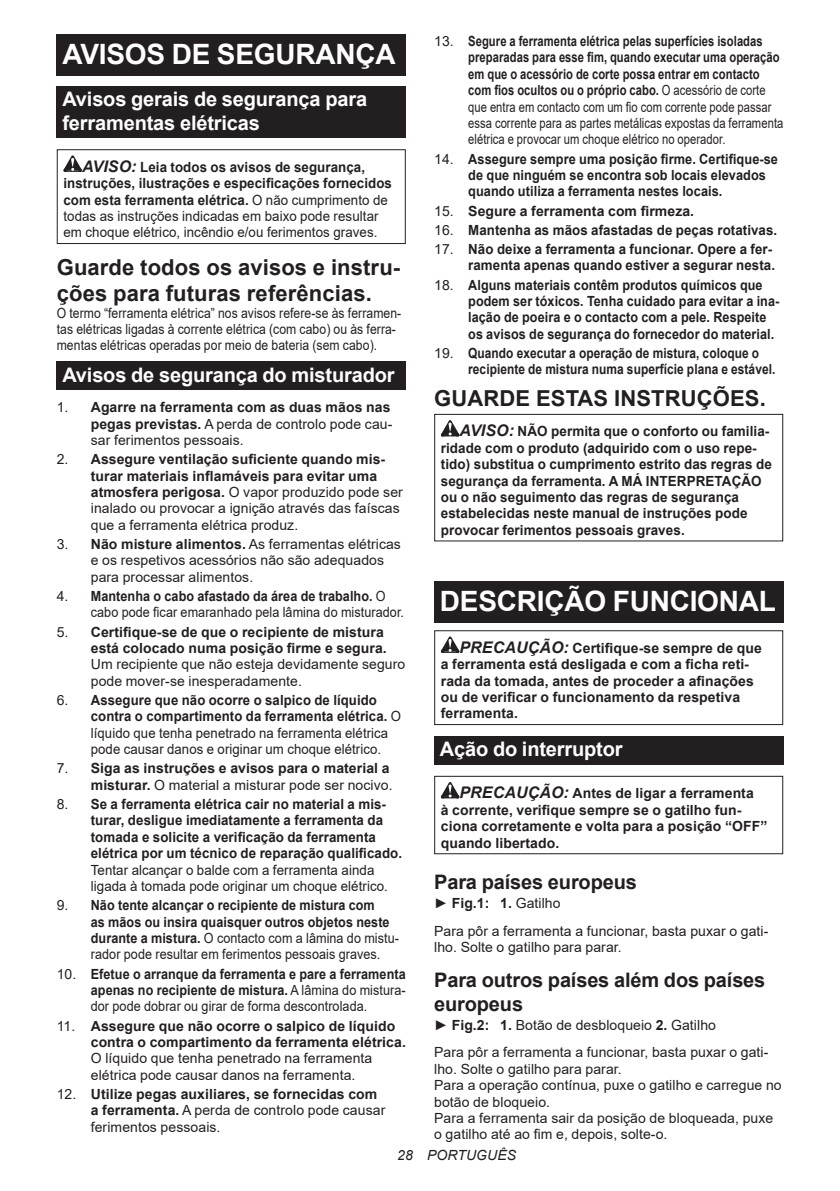
<style>
.page{position:relative;width:840px;height:1191px;background:#fff}
.page>*{position:absolute;margin:0;border:0;box-sizing:border-box;transform-origin:0 0}
.t1{font:700 28px "Arial";letter-spacing:-.01em;color:#fff}
.t2{font:700 22px/25.8px "Arial";letter-spacing:.005em;color:#231f20}
.t3{font:700 20px/23.4px "Arial";letter-spacing:-.01em;color:#fff}
.t4{font:700 20px/23.4px "Arial";letter-spacing:-.01em;color:#231f20}
.t5{font:14px/16.4px "Arial";letter-spacing:.005em;color:#231f20}
.t6{font:700 14px/16.4px "Arial";letter-spacing:.005em;color:#231f20}
.t7{font:700 14px/16.4px "Arial";letter-spacing:.005em;color:#231f20;scale:.9 1}
.t8{font:700 14px/16.4px "Arial";letter-spacing:.005em;color:#231f20;scale:.8 1}
.t9{font:14px/16.4px "Arial";letter-spacing:.005em;color:#231f20;scale:.95 1}
.t10{font:700 14px/16.4px "Arial";letter-spacing:.005em;color:#231f20;scale:.95 1}
.t11{font:700 14px/16.4px "Arial";letter-spacing:.005em;color:#231f20;scale:.96 1}
.t12{font:14px/16.4px "Arial";letter-spacing:.005em;color:#231f20;scale:.87 1}
.t13{font:700 14px/16.4px "Arial";letter-spacing:.005em;color:#231f20;scale:.91 1}
.t14{font:700 14px/16.4px "Arial";letter-spacing:.005em;color:#231f20;scale:.85 1}
.t15{font:italic 14px "Arial";letter-spacing:.005em;color:#231f20}
.s1{font-weight:700;font-style:italic;font-size:16px}
.s2{font-weight:700}
.s3{font-weight:400}
.s4{font-style:italic;font-size:16px}
</style>
<div class="page">
<div style="left:57px;top:34px;width:348px;height:41px;background:#231f20"></div>
<div style="left:57px;top:86px;width:348px;height:52px;background:#231f20"></div>
<svg style="left:63px;top:155px;width:19px;height:17px"></svg>
<div style="left:57px;top:149px;width:348px;height:95px;border:1px solid #231f20"></div>
<div style="left:57px;top:362px;width:348px;height:28px;background:#231f20"></div>
<svg style="left:440px;top:420px;width:19px;height:16px"></svg>
<div style="left:434px;top:414px;width:348px;height:127px;border:1px solid #231f20"></div>
<div style="left:434px;top:581px;width:348px;height:41px;background:#231f20"></div>
<svg style="left:440px;top:636px;width:19px;height:17px"></svg>
<div style="left:434px;top:630px;width:348px;height:95px;border:1px solid #231f20"></div>
<div style="left:434px;top:736px;width:348px;height:29px;background:#231f20"></div>
<svg style="left:440px;top:782px;width:19px;height:16px"></svg>
<div style="left:434px;top:776px;width:348px;height:78px;border:1px solid #231f20"></div>
<h1 class="t1" style="left:62px;top:34px;width:334px">AVISOS DE SEGURANÇA</h1>
<h3 class="t3" style="left:62px;top:88px;width:306px">Avisos gerais de segurança para ferramentas elétricas</h3>
<p class="t9" style="left:63px;top:159px;width:347px;text-indent:19px"><span class="s1">AVISO:</span> <span class="s2">Leia todos os avisos de segurança, instruções, ilustrações e especificações fornecidos com esta ferramenta elétrica.</span> O não cumprimento de todas as instruções indicadas em baixo pode resultar em choque elétrico, incêndio e/ou ferimentos graves.</p>
<h2 class="t2" style="left:57px;top:255px;width:345px">Guarde todos os avisos e instru&shy;ções para futuras referências.</h2>
<p class="t12" style="left:57px;top:304px;width:397px">O termo “ferramenta elétrica” nos avisos refere-se às ferramen&shy;tas elétricas ligadas à corrente elétrica (com cabo) ou às ferra&shy;mentas elétricas operadas por meio de bateria (sem cabo).</p>
<h3 class="t3" style="left:62px;top:363px;width:333px">Avisos de segurança do misturador</h3>
<p class="t6" style="left:91px;top:399px;width:303px;text-indent:-34px"><span class="s3">1.</span> Agarre na ferramenta com as duas mãos nas pegas previstas. <span class="s3">A perda de controlo pode cau&shy;sar ferimentos pessoais.</span></p>
<p class="t5" style="left:91px;top:451px;width:313px;text-indent:-34px">2. <span class="s2">Assegure ventilação suficiente quando mis&shy;turar materiais inflamáveis para evitar uma atmosfera perigosa.</span> O vapor produzido pode ser inalado ou provocar a ignição através das faíscas que a ferramenta elétrica produz.</p>
<p class="t5" style="left:91px;top:536px;width:311px;text-indent:-34px">3. <span class="s2">Não misture alimentos.</span> As ferramentas elétricas e os respetivos acessórios não são adequados para processar alimentos.</p>
<p class="t5" style="left:91px;top:588px;width:314px;text-indent:-34px">4. <span class="s2">Mantenha o cabo afastado da área de trabalho.</span> O cabo pode ficar emaranhado pela lâmina do misturador.</p>
<p class="t6" style="left:57px;top:623px;width:331px;text-align:right"><span class="s3">5.</span> Certifique-se de que o recipiente de mistura está colocado numa posição firme e segura.</p>
<p class="t5" style="left:91px;top:656px;width:316px">Um recipiente que não esteja devidamente seguro pode mover-se inesperadamente.</p>
<p class="t5" style="left:91px;top:692px;width:311px;text-indent:-34px">6. <span class="s2">Assegure que não ocorre o salpico de líquido contra o compartimento da ferramenta elétrica.</span> O líquido que tenha penetrado na ferramenta elétrica pode causar danos e originar um choque elétrico.</p>
<p class="t6" style="left:57px;top:760px;width:337px;text-align:right"><span class="s3">7.</span> Siga as instruções e avisos para o material a misturar. <span class="s3">O material a misturar pode ser nocivo.</span></p>
<p class="t10" style="left:91px;top:796px;width:329px;text-indent:-34px"><span class="s3">8.</span> Se a ferramenta elétrica cair no material a mis&shy;turar, desligue imediatamente a ferramenta da tomada e solicite a verificação da ferramenta elétrica por um técnico de reparação qualificado.</p>
<p class="t9" style="left:91px;top:861px;width:314px">Tentar alcançar o balde com a ferramenta ainda ligada à tomada pode originar um choque elétrico.</p>
<p class="t7" style="left:91px;top:897px;width:344px;text-indent:-34px"><span class="s3">9.</span> Não tente alcançar o recipiente de mistura com<br>as mãos ou insira quaisquer outros objetos neste durante a mistura. <span class="s3">O contacto com a lâmina do mistu&shy;rador pode resultar em ferimentos pessoais graves.</span></p>
<p class="t7" style="left:91px;top:965px;width:351px;text-align:justify;text-indent:-34px"><span class="s3">10.</span> Efetue o arranque da ferramenta e pare a ferramenta apenas no recipiente de mistura. <span class="s3">A lâmina do mistura&shy;dor pode dobrar ou girar de forma descontrolada.</span></p>
<p class="t6" style="left:91px;top:1017px;width:316px;text-indent:-34px"><span class="s3">11.</span> Assegure que não ocorre o salpico de líquido contra o compartimento da ferramenta elétrica.</p>
<p class="t5" style="left:91px;top:1050px;width:283px">O líquido que tenha penetrado na ferramenta elétrica pode causar danos na ferramenta.</p>
<p class="t6" style="left:91px;top:1086px;width:296px;text-indent:-34px"><span class="s3">12.</span> Utilize pegas auxiliares, se fornecidas com a ferramenta. <span class="s3">A perda de controlo pode causar ferimentos pessoais.</span></p>
<p class="t8" style="left:468px;top:33px;width:395px;text-indent:-34px"><span class="s3">13.</span> Segure a ferramenta elétrica pelas superfícies isoladas preparadas para esse fim, quando executar uma operação em que o acessório de corte possa entrar em contacto com fios ocultos ou o próprio cabo. <span class="s3">O acessório de corte que entra em contacto com um fio com corrente pode passar essa corrente para as partes metálicas expostas da ferramenta elétrica e provocar um choque elétrico no operador.</span></p>
<p class="t13" style="left:468px;top:151px;width:342px;text-indent:-34px"><span class="s3">14.</span> Assegure sempre uma posição firme. Certifique-se de que ninguém se encontra sob locais elevados quando utiliza a ferramenta nestes locais.</p>
<p class="t6" style="left:434px;top:203px;width:261px"><span class="s3">15.</span> Segure a ferramenta com firmeza.</p>
<p class="t10" style="left:434px;top:222px;width:362px"><span class="s3">16.</span> Mantenha as mãos afastadas de peças rotativas.</p>
<p class="t10" style="left:434px;top:241px;width:360px;text-align:right"><span class="s3">17.</span> Não deixe a ferramenta a funcionar. Opere a fer&shy;ramenta apenas quando estiver a segurar nesta.</p>
<p class="t7" style="left:468px;top:277px;width:347px;text-indent:-34px"><span class="s3">18.</span> Alguns materiais contêm produtos químicos que podem ser tóxicos. Tenha cuidado para evitar a ina&shy;lação de poeira e o contacto com a pele. Respeite os avisos de segurança do fornecedor do material.</p>
<p class="t14" style="left:468px;top:345px;width:362px;text-indent:-34px"><span class="s3">19.</span> Quando executar a operação de mistura, coloque o recipiente de mistura numa superfície plana e estável.</p>
<h2 class="t2" style="left:434px;top:385px;width:333px">GUARDE ESTAS INSTRUÇÕES.</h2>
<p class="t11" style="left:440px;top:423px;width:346px;text-indent:19px"><span class="s4">AVISO:</span> NÃO permita que o conforto ou familia&shy;ridade com o produto (adquirido com o uso repe&shy;tido) substitua o cumprimento estrito das regras de segurança da ferramenta. A MÁ INTERPRETAÇÃO ou o não seguimento das regras de segurança estabelecidas neste manual de instruções pode provocar ferimentos pessoais graves.</p>
<h1 class="t1" style="left:439px;top:581px;width:337px">DESCRIÇÃO FUNCIONAL</h1>
<p class="t6" style="left:440px;top:640px;width:322px;text-indent:19px"><span class="s4">PRECAUÇÃO:</span> Certifique-se sempre de que a ferramenta está desligada e com a ficha reti&shy;rada da tomada, antes de proceder a afinações ou de verificar o funcionamento da respetiva ferramenta.</p>
<h3 class="t3" style="left:439px;top:738px;width:184px">Ação do interruptor</h3>
<p class="t6" style="left:440px;top:785px;width:328px;text-indent:19px"><span class="s4">PRECAUÇÃO:</span> Antes de ligar a ferramenta<br>à corrente, verifique sempre se o gatilho fun&shy;ciona corretamente e volta para a posição “OFF” quando libertado.</p>
<h3 class="t4" style="left:434px;top:870px;width:204px">Para países europeus</h3>
<p class="t5" style="left:434px;top:889px;width:335px;line-height:27.8px">► <span class="s2">Fig.1: 1.</span> Gatilho<br>Para pôr a ferramenta a funcionar, basta puxar o gati-</p>
<p class="t5" style="left:434px;top:939px;width:189px">lho. Solte o gatilho para parar.</p>
<h3 class="t4" style="left:434px;top:968px;width:332px">Para outros países além dos países europeus</h3>
<p class="t5" style="left:434px;top:1010px;width:335px;line-height:27.8px">► <span class="s2">Fig.2: 1.</span> Botão de desbloqueio <span class="s2">2.</span> Gatilho<br>Para pôr a ferramenta a funcionar, basta puxar o gati-</p>
<p class="t5" style="left:434px;top:1060px;width:349px">lho. Solte o gatilho para parar.<br>Para a operação contínua, puxe o gatilho e carregue no botão de bloqueio.<br>Para a ferramenta sair da posição de bloqueada, puxe o gatilho até ao fim e, depois, solte-o.</p>
<p class="t15" style="left:397px;top:1146px;width:120px">28 PORTUGUÊS</p>
</div>
